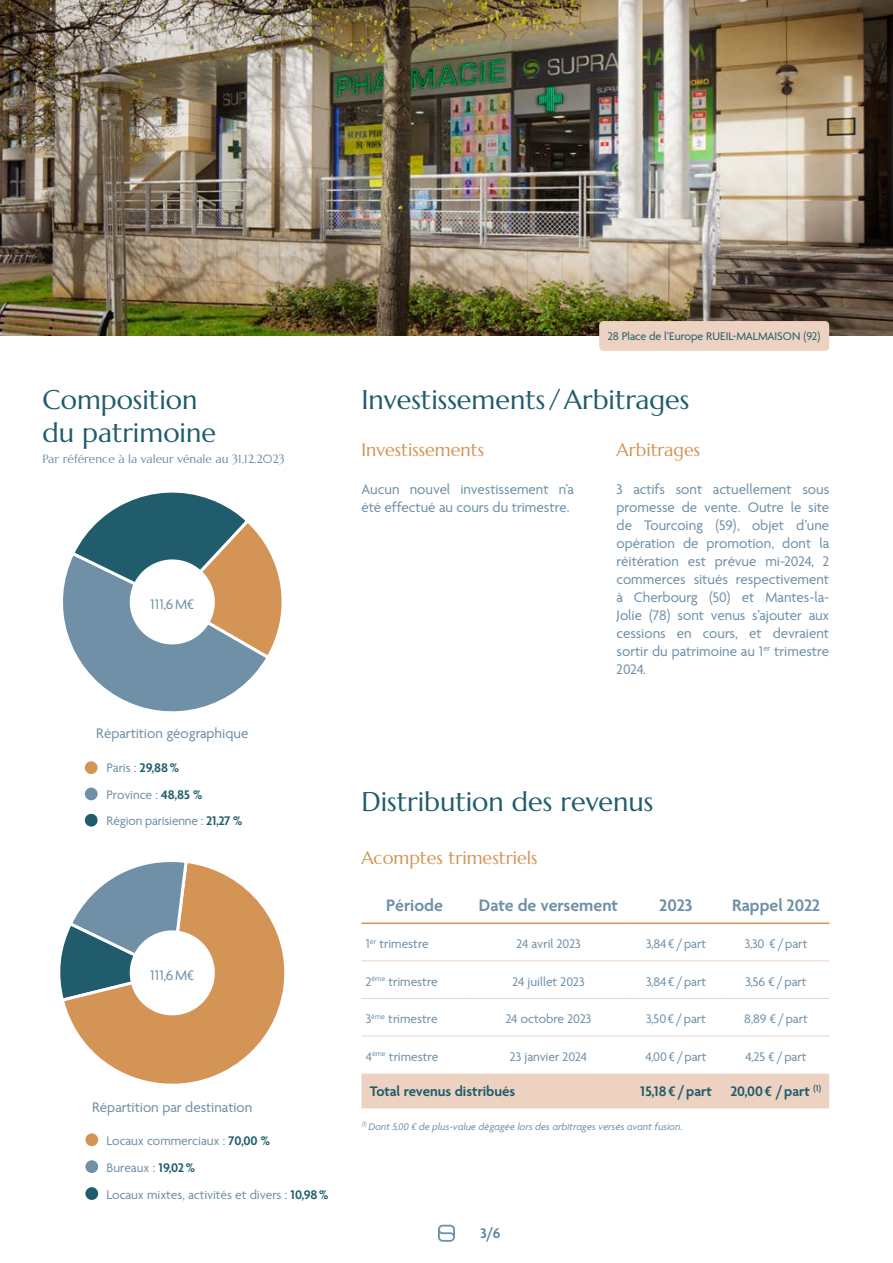
<style>
.page{position:relative;width:893px;height:1263px;background:#fff}
.page>*{position:absolute;margin:0;border:0;box-sizing:border-box;transform-origin:0 0}
.t1{font:27px/32.4px "Marcellus";color:#205c6c}
.t2{font:18px "Marcellus";color:#d39456}
.t3{font:600 18px "Agenda One";color:#6f90a7}
.t4{font:15px/18px "Agenda One";color:#6f90a7}
.t5{font:600 15px "Agenda One";color:#205c6c}
.t6{font:600 15px "Agenda One";color:#5d849f}
.t7{font:13.5px/26.2px "Agenda One";color:#6f90a7}
.t8{font:12px "Marcellus";color:#6f90a7}
.t9{font:12px "Agenda One";color:#205c6c}
.t10{font:italic 10.5px "Agenda One";color:#6f90a7}
.s1{font-weight:600;color:#205c6c}
</style>
<div class="page">
<svg style="left:438px;top:1225px;width:17px;height:17px"></svg>
<div style="left:85px;top:761px;width:13px;height:13px;background:#d39456;border-radius:50%"></div>
<div style="left:85px;top:787px;width:13px;height:13px;background:#6f90a7;border-radius:50%"></div>
<div style="left:85px;top:814px;width:13px;height:12px;background:#205c6c;border-radius:50%"></div>
<img style="left:0;top:0;width:893px;height:336px">
<div style="left:361px;top:1074px;width:468px;height:34px;background:#edd2c1"></div>
<hr style="left:361px;top:922px;width:107px;height:2px;background:#d39456">
<hr style="left:468px;top:922px;width:161px;height:2px;background:#d39456">
<hr style="left:629px;top:922px;width:94px;height:2px;background:#d39456">
<hr style="left:723px;top:922px;width:106px;height:2px;background:#d39456">
<hr style="left:361px;top:960px;width:107px;height:1px;background:#edd2c1">
<hr style="left:468px;top:960px;width:161px;height:1px;background:#edd2c1">
<hr style="left:629px;top:960px;width:94px;height:1px;background:#edd2c1">
<hr style="left:723px;top:960px;width:106px;height:1px;background:#edd2c1">
<hr style="left:361px;top:998px;width:107px;height:1px;background:#edd2c1">
<hr style="left:468px;top:998px;width:161px;height:1px;background:#edd2c1">
<hr style="left:629px;top:998px;width:94px;height:1px;background:#edd2c1">
<hr style="left:723px;top:998px;width:106px;height:1px;background:#edd2c1">
<hr style="left:361px;top:1036px;width:107px;height:1px;background:#edd2c1">
<hr style="left:468px;top:1036px;width:161px;height:1px;background:#edd2c1">
<hr style="left:629px;top:1036px;width:94px;height:1px;background:#edd2c1">
<hr style="left:723px;top:1036px;width:106px;height:1px;background:#edd2c1">
<div style="left:599px;top:321px;width:230px;height:30px;background:#edd2c1;border-radius:4px"></div>
<div style="left:85px;top:1133px;width:13px;height:13px;background:#d39456;border-radius:50%"></div>
<div style="left:85px;top:1160px;width:13px;height:13px;background:#6f90a7;border-radius:50%"></div>
<div style="left:85px;top:1187px;width:13px;height:13px;background:#205c6c;border-radius:50%"></div>
<svg style="left:63px;top:492px;width:219px;height:220px"></svg>
<svg style="left:71px;top:873px;width:214px;height:211px"></svg>
<svg style="left:60px;top:862px;width:161px;height:159px"></svg>
<h1 class="t1" style="left:43px;top:384px;width:175px">Composition du patrimoine</h1>
<p class="t8" style="left:43px;top:451px;width:244px">Par référence à la valeur vénale au 31.12.2023</p>
<p class="t4" style="left:150px;top:595px;width:45px">111,6M€</p>
<p class="t4" style="left:96px;top:725px;width:154px">Répartition géographique</p>
<p class="t7" style="left:107px;top:755px;width:137px">Paris : <span class="s1">29,88%<br></span>Province : <span class="s1">48,85 %<br></span>Région parisienne : <span class="s1">21,27 %</span></p>
<p class="t4" style="left:150px;top:966px;width:45px">111,6M€</p>
<p class="t4" style="left:92px;top:1098px;width:162px">Répartition par destination</p>
<p class="t7" style="left:107px;top:1128px;width:223px;line-height:26.8px">Locaux commerciaux : <span class="s1">70,00 %<br></span>Bureaux : <span class="s1">19,02%<br></span>Locaux mixtes, activités et divers : <span class="s1">10,98%</span></p>
<p class="t9" style="left:608px;top:330px;width:214px">28 Place de l’Europe RUEIL-MALMAISON (92)</p>
<h1 class="t1" style="left:361px;top:384px;width:329px">Investissements /Arbitrages</h1>
<p class="t2" style="left:361px;top:438px;width:124px">Investissements</p>
<p class="t2" style="left:617px;top:438px;width:85px">Arbitrages</p>
<p class="t4" style="left:361px;top:481px;width:214px">Aucun nouvel investissement n’a été effectué au cours du trimestre.</p>
<p class="t4" style="left:617px;top:481px;width:214px;text-align:justify">3 actifs sont actuellement sous promesse de vente. Outre le site de Tourcoing (59), objet d’une opération de promotion, dont la réitération est prévue mi-2024, 2 commerces situés respectivement à Cherbourg (50) et Mantes-la-Jolie (78) sont venus s’ajouter aux cessions en cours, et devraient sortir du patrimoine au 1<sup>er</sup> trimestre 2024.</p>
<h1 class="t1" style="left:361px;top:786px;width:293px">Distribution des revenus</h1>
<p class="t2" style="left:361px;top:847px;width:178px">Acomptes trimestriels</p>
<p class="t3" style="left:386px;top:895px;width:58px">Période</p>
<p class="t3" style="left:479px;top:895px;width:141px">Date de versement</p>
<p class="t3" style="left:660px;top:895px;width:34px">2023</p>
<p class="t3" style="left:732px;top:895px;width:90px">Rappel 2022</p>
<p class="t7" style="left:366px;top:931px;width:65px">1<sup>er</sup> trimestre</p>
<p class="t7" style="left:516px;top:931px;width:66px">24 avril 2023</p>
<p class="t7" style="left:646px;top:931px;width:62px">3,84 € /part</p>
<p class="t7" style="left:745px;top:931px;width:64px">3,30 € /part</p>
<p class="t7" style="left:366px;top:968px;width:74px">2<sup>ème</sup> trimestre</p>
<p class="t7" style="left:512px;top:968px;width:74px">24 juillet 2023</p>
<p class="t7" style="left:646px;top:968px;width:62px">3,84 € /part</p>
<p class="t7" style="left:745px;top:968px;width:63px">3,56 € /part</p>
<p class="t7" style="left:366px;top:1006px;width:73px">3<sup>ème</sup> trimestre</p>
<p class="t7" style="left:506px;top:1006px;width:87px">24 octobre 2023</p>
<p class="t7" style="left:646px;top:1006px;width:61px">3,50€ /part</p>
<p class="t7" style="left:744px;top:1006px;width:65px">8,89 € /part</p>
<p class="t7" style="left:366px;top:1044px;width:74px">4<sup>ème</sup> trimestre</p>
<p class="t7" style="left:510px;top:1044px;width:79px">23 janvier 2024</p>
<p class="t7" style="left:645px;top:1044px;width:63px">4,00€ /part</p>
<p class="t7" style="left:745px;top:1044px;width:63px">4,25 € /part</p>
<p class="t5" style="left:370px;top:1082px;width:147px">Total revenus distribués</p>
<p class="t5" style="left:640px;top:1082px;width:183px">15,18€ /part 20,00€ /part <sup>(1)</sup></p>
<p class="t10" style="left:361px;top:1120px;width:322px"><sup>(1)</sup> Dont 5,00 € de plus-value dégagée lors des arbitrages versés avant fusion.</p>
<p class="t6" style="left:481px;top:1225px;width:21px">3/6</p>
</div>
